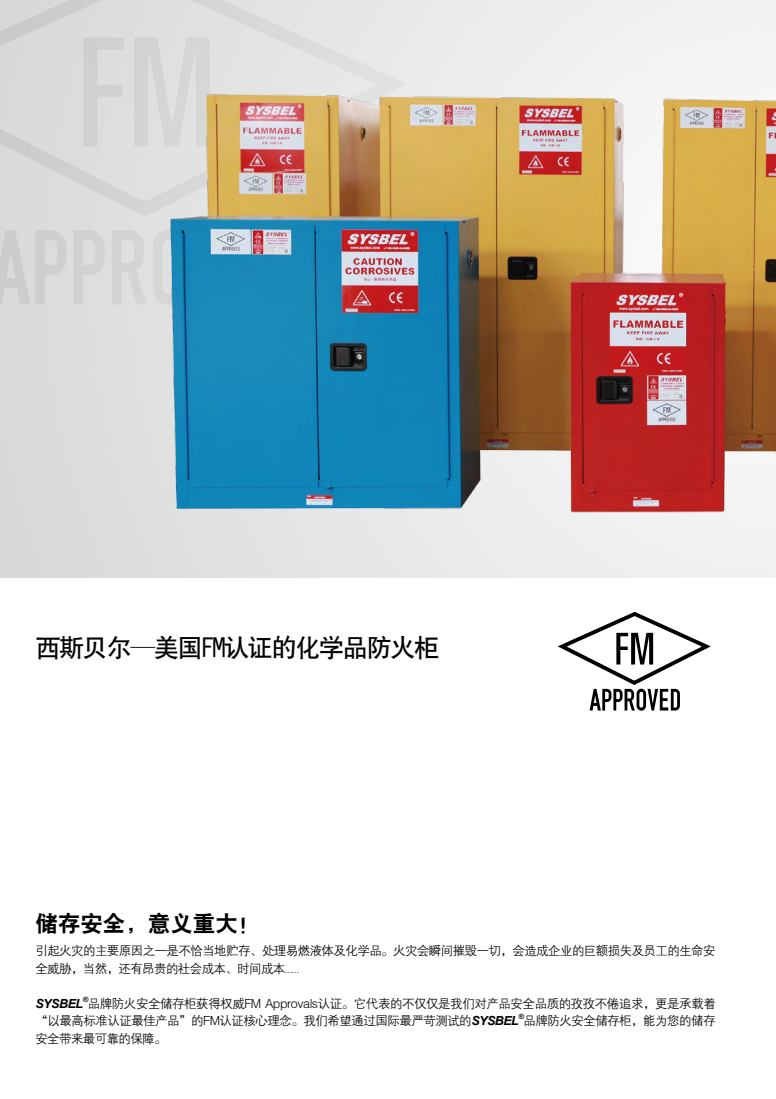
<style>
.page{position:relative;width:776px;height:1099px;background:#fff}
.page>*{position:absolute;margin:0;border:0;box-sizing:border-box;transform-origin:0 0}
.t1{font:25px "Heiti CSEG Medium GB";letter-spacing:-.05em;color:#000}
.t2{font:22.5px "H Yb 2 gj";color:#000}
.t3{font:12.5px/17.5px "FZZDXJW GB1 0";letter-spacing:-.04em;color:#000}
.t4{font:italic 700 7.25px "Arial";color:#000}
.s1{font-family:"Arial";font-weight:700;font-style:italic}
</style>
<div class="page">
<div style="left:0;top:0;width:776px;height:578px;background:linear-gradient(to right,#d8d9d9,#f4f4f4)"></div>
<svg style="left:0;top:0;width:409px;height:224px;background:#dadbdb"></svg>
<svg style="left:83px;top:38px;width:16px;height:108px;background:#d0d1d1"></svg>
<svg style="left:0;top:230px;width:67px;height:74px;background:#d3d4d4"></svg>
<svg style="left:73px;top:230px;width:26px;height:74px;background:#d5d6d6"></svg>
<img style="left:99px;top:28px;width:677px;height:526px">
<svg style="left:557px;top:611px;width:154px;height:99px"></svg>
<p class="t1" style="left:35px;top:635px;width:405px">西斯贝尔—美国FM认证的化学品防火柜</p>
<p class="t2" style="left:35px;top:912px;width:226px">储存安全，意义重大！</p>
<p class="t3" style="left:35px;top:942px;width:682px">引起火灾的主要原因之一是不恰当地贮存、处理易燃液体及化学品。火灾会瞬间摧毁一切，会造成企业的巨额损失及员工的生命安全威胁，当然，还有昂贵的社会成本、时间成本<sub>……</sub></p>
<p class="t3" style="left:35px;top:995px;width:682px"><span class="s1">SYSBEL</span> 品牌防火安全储存柜获得权威FM Approvals认证。它代表的不仅仅是我们对产品安全品质的孜孜不倦追求，更是承载着</p>
<p class="t4" style="left:83px;top:994px;width:7px">®</p>
<p class="t3" style="left:35px;top:1012px;width:682px">“以最高标准认证最佳产品”的FM认证核心理念。我们希望通过国际最严苛测试的<span class="s1">SYSBEL</span> 品牌防火安全储存柜，能为您的储存</p>
<p class="t4" style="left:518px;top:1011px;width:7px">®</p>
<p class="t3" style="left:35px;top:1030px;width:133px">安全带来最可靠的保障。</p>
</div>
